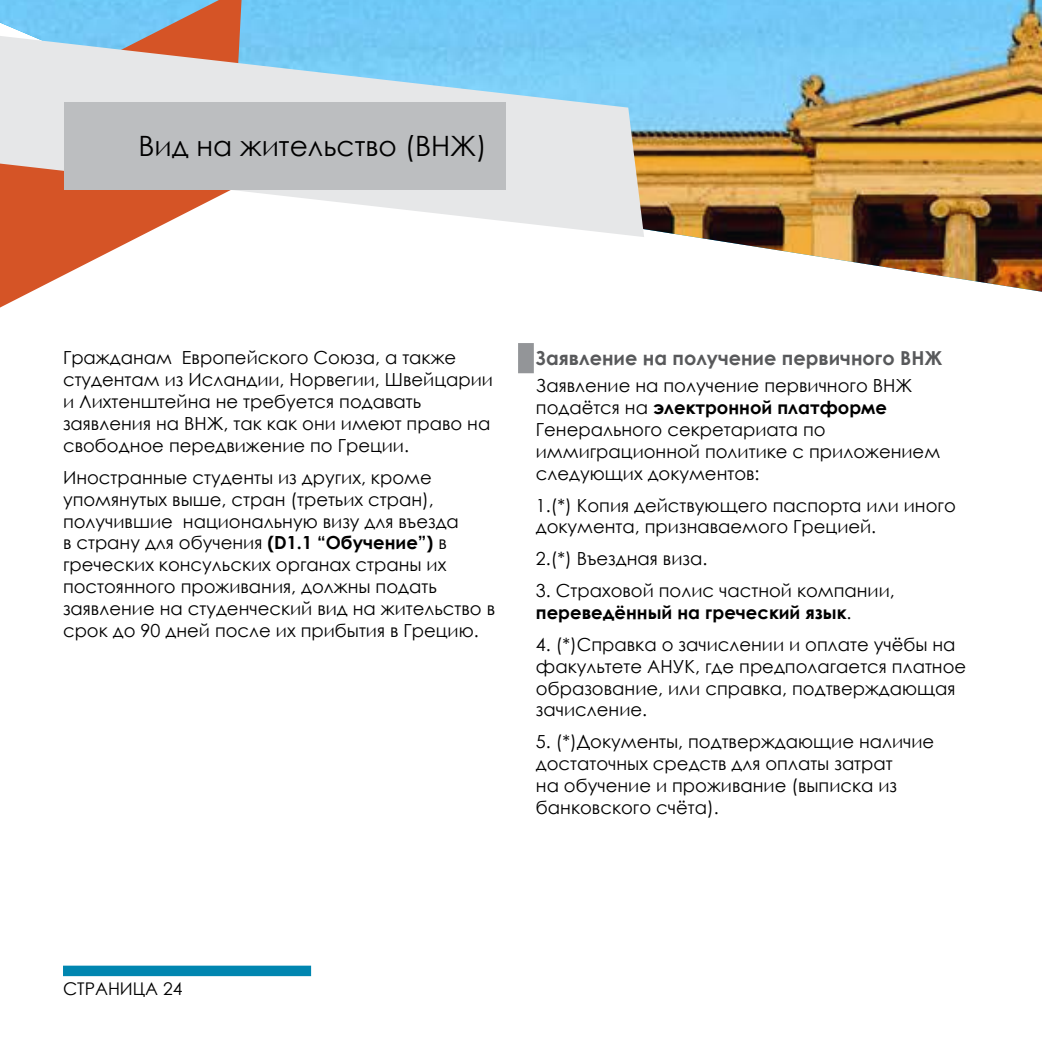
<style>
.page{position:relative;width:1042px;height:1042px;background:#fff}
.page>*{position:absolute;margin:0;border:0;box-sizing:border-box;transform-origin:0 0}
.t1{font:28px "Century Gothic";color:#000}
.t2{font:700 19.25px "Century Gothic";color:#58595b}
.t3{font:18.03px/21.9px "Century Gothic";color:#000}
.t4{font:17.5px "Century Gothic";color:#000}
.s1{font-weight:700}
</style>
<div class="page">
<img style="left:242px;top:0;width:800px;height:292px">
<svg style="left:0;top:0;width:242px;height:308px"></svg>
<svg style="left:0;top:28px;width:645px;height:215px"></svg>
<div style="left:518px;top:351px;width:16px;height:14px;background:#939598"></div>
<div style="left:64px;top:102px;width:442px;height:87px;background:#bcbec0"></div>
<div style="left:63px;top:965px;width:248px;height:11px;background:#0086b0"></div>
<h1 class="t1" style="left:138px;top:127px;width:350px">Вид на жительство (ВНЖ)</h1>
<p class="t3" style="left:63px;top:347px;width:431px">Гражданам Европейского Союза, а также студентам из Исландии, Норвегии, Швейцарии и Лихтенштейна не требуется подавать заявления на ВНЖ, так как они имеют право на свободное передвижение по Греции.</p>
<p class="t3" style="left:63px;top:466px;width:434px">Иностранные студенты из других, кроме упомянутых выше, стран (третьих стран), получившие национальную визу для въезда<br>в страну для обучения <span class="s1">(D1.1 “Обучение”)</span> в греческих консульских органах страны их постоянного проживания, должны подать заявление на студенческий вид на жительство в срок до 90 дней после их прибытия в Грецию.</p>
<p class="t2" style="left:536px;top:344px;width:408px">Заявление на получение первичного ВНЖ</p>
<p class="t3" style="left:536px;top:374px;width:406px">Заявление на получение первичного ВНЖ подаётся на <span class="s1">электронной платформе </span>Генерального секретариата по иммиграционной политике с приложением следующих документов:</p>
<p class="t3" style="left:536px;top:494px;width:421px">1.(*) Копия действующего паспорта или иного документа, признаваемого Грецией.</p>
<p class="t3" style="left:536px;top:547px;width:173px">2.(*) Въездная виза.</p>
<p class="t3" style="left:536px;top:579px;width:360px">3. Страховой полис частной компании, <span class="s1">переведённый на греческий язык</span>.</p>
<p class="t3" style="left:536px;top:633px;width:432px">4. (*)Справка о зачислении и оплате учёбы на факультете АНУК, где предполагается платное образование, или справка, подтверждающая зачисление.</p>
<p class="t3" style="left:536px;top:730px;width:400px">5. (*)Документы, подтверждающие наличие достаточных средств для оплаты затрат<br>на обучение и проживание (выписка из банковского счёта).</p>
<p class="t4" style="left:63px;top:977px;width:121px">СТРАНИЦА 24</p>
</div>
